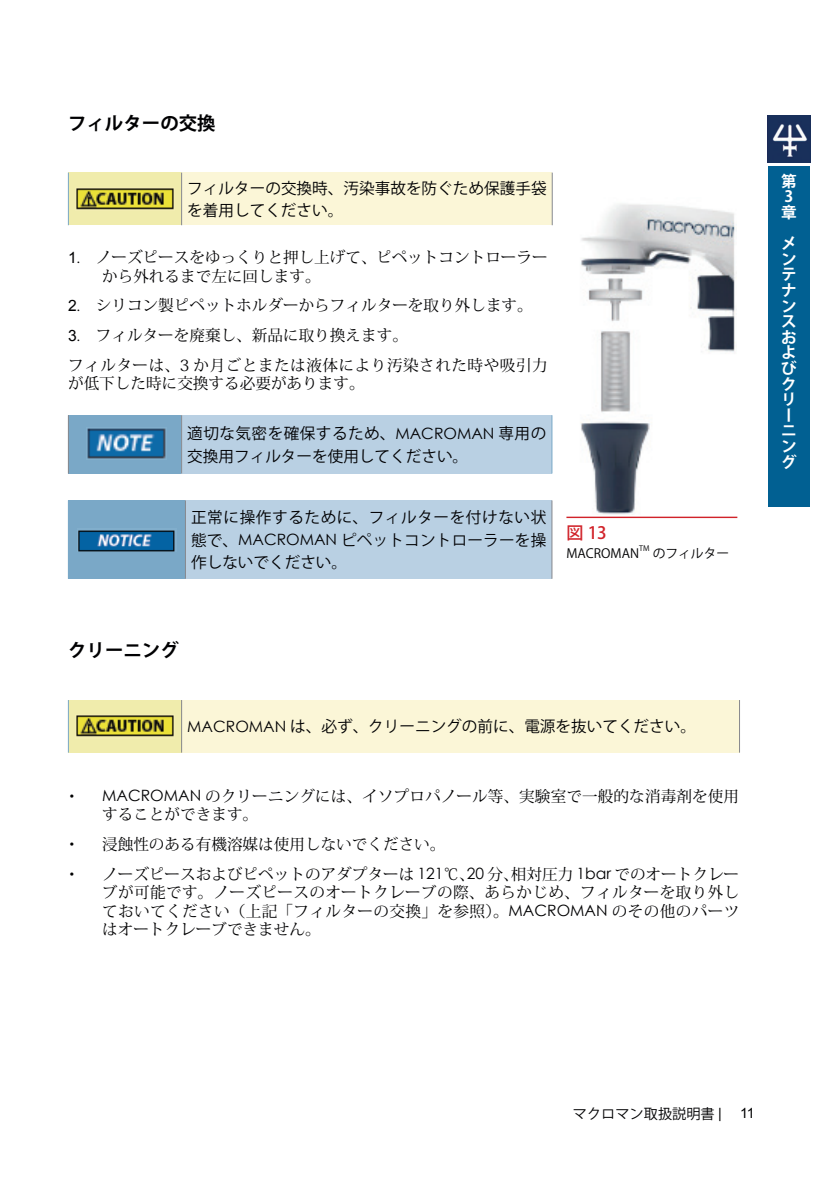
<style>
.page{position:relative;width:840px;height:1191px;background:#fff}
.page>*{position:absolute;margin:0;border:0;box-sizing:border-box;transform-origin:0 0}
.t1{font:700 18.4px "Koz Go Pro";color:#000002}
.t2{font:500 17px "Koz Go Pro";color:#d1232a}
.t3{font:15.6px/18.4px "Koz Min Pro";color:#000002}
.t4{font:15.6px/22.6px "Koz Go Pro";color:#000002}
.t5{font:700 15.6px/15.6px "Koz Go Pro";color:#fff}
.t6{font:14.2px "Koz Go Pro";color:#000002}
.t7{font:14.2px "Arial";color:#000002}
.t8{font:12.8px "Koz Go Pro";color:#000002}
.t9{font:7.4px "Koz Go Pro";color:#000002}
.s1{font-family:"Arial"}
.s2{font-family:"Century Gothic"}
</style>
<div class="page">
<div style="left:68px;top:173px;width:113px;height:52px;background:#f0ecac"></div>
<div style="left:181px;top:173px;width:371px;height:52px;background:#fbf6d7"></div>
<hr style="left:68px;top:173px;width:1px;height:52px;background:#7aa8c7">
<hr style="left:181px;top:173px;width:1px;height:52px;background:#86888d">
<hr style="left:551px;top:173px;width:1px;height:52px;background:#86888d">
<img style="left:76px;top:188px;width:98px;height:22px">
<div style="left:68px;top:415px;width:113px;height:58px;background:#7aa8c7"></div>
<div style="left:181px;top:415px;width:370px;height:58px;background:#b9d0e3"></div>
<hr style="left:68px;top:415px;width:1px;height:58px;background:#86888d">
<hr style="left:181px;top:415px;width:1px;height:58px;background:#86888d">
<hr style="left:551px;top:415px;width:1px;height:58px;background:#7aa8c7">
<img style="left:87px;top:428px;width:79px;height:31px">
<div style="left:68px;top:500px;width:117px;height:79px;background:#7aa8c7"></div>
<div style="left:185px;top:500px;width:366px;height:79px;background:#b9d0e3"></div>
<hr style="left:185px;top:500px;width:1px;height:79px;background:#86888d">
<hr style="left:551px;top:500px;width:1px;height:79px;background:#86888d">
<img style="left:78px;top:530px;width:97px;height:21px">
<div style="left:68px;top:700px;width:113px;height:52px;background:#f0ecac"></div>
<div style="left:181px;top:700px;width:558px;height:52px;background:#fbf6d7"></div>
<hr style="left:68px;top:700px;width:1px;height:52px;background:#7aa8c7">
<hr style="left:181px;top:700px;width:1px;height:52px;background:#86888d">
<hr style="left:738px;top:700px;width:1px;height:52px;background:#86888d">
<img style="left:76px;top:715px;width:98px;height:22px">
<hr style="left:566px;top:516px;width:171px;height:2px;background:#d1232a">
<img style="left:580px;top:204px;width:155px;height:310px">
<div style="left:767px;top:166px;width:42px;height:341px;background:#016092"></div>
<img style="left:767px;top:115px;width:42px;height:48px">
<p class="t1" style="left:68px;top:111px;width:149px">フィルターの交換</p>
<p class="t4" style="left:187px;top:177px;width:360px">フィルターの交換時、汚染事故を防ぐため保護手袋を着用してください。</p>
<p class="t3" style="left:102px;top:248px;width:447px;text-indent:-34px"><span class="s1">1</span>.　ノーズピースをゆっくりと押し上げて、ピペットコントローラーから外れるまで左に回します。</p>
<p class="t3" style="left:68px;top:290px;width:481px;line-height:29.8px"><span class="s1">2</span>.　シリコン製ピペットホルダーからフィルターを取り外します。<br><span class="s1">3</span>.　フィルターを廃棄し、新品に取り換えます。<br>フィルターは、3 か月ごとまたは液体により汚染された時や吸引力</p>
<p class="t3" style="left:68px;top:374px;width:298px">が低下した時に交換する必要があります。</p>
<p class="t4" style="left:187px;top:422px;width:360px">適切な気密を確保するため、<span class="s2">MACROMAN</span> 専用の交換用フィルターを使用してください。</p>
<p class="t4" style="left:191px;top:506px;width:356px;text-align:justify">正常に操作するために、フィルターを付けない状態で、<span class="s2">MACROMAN</span> ピペットコントローラーを操作しないでください。</p>
<p class="t2" style="left:566px;top:521px;width:42px">図 13</p>
<p class="t8" style="left:566px;top:544px;width:74px">MACROMAN</p>
<p class="t9" style="left:638px;top:544px;width:12px">TM</p>
<p class="t8" style="left:652px;top:544px;width:78px">のフィルター</p>
<p class="t1" style="left:68px;top:638px;width:112px">クリーニング</p>
<p class="t4" style="left:187px;top:715px;width:510px"><span class="s2">MACROMAN</span> は、必ず、クリーニングの前に、電源を抜いてください。</p>
<p class="t3" style="left:64px;top:786px;width:17px">・</p>
<p class="t3" style="left:102px;top:786px;width:638px"><span class="s2">MACROMAN</span> のクリーニングには、イソプロパノール等、実験室で一般的な消毒剤を使用することができます。</p>
<p class="t3" style="left:64px;top:834px;width:17px">・</p>
<p class="t3" style="left:102px;top:834px;width:344px">浸蝕性のある有機溶媒は使用しないでください。</p>
<p class="t3" style="left:64px;top:864px;width:17px">・</p>
<p class="t3" style="left:102px;top:864px;width:638px;text-align:justify">ノーズピースおよびピペットのアダプターは <span class="s2">121</span>℃、<span class="s2">20</span> 分、相対圧力 <span class="s2">1bar</span> でのオートクレーブが可能です。ノーズピースのオートクレーブの際、あらかじめ、フィルターを取り外しておいてください（上記「フィルターの交換」を参照）。<span class="s2">MACROMAN</span> のその他のパーツはオートクレーブできません。</p>
<p class="t5" style="left:780px;top:174px;width:17px">第<br>3章</p>
<p class="t5" style="left:780px;top:237px;width:17px">メンテナンスおよびクリーニング</p>
<p class="t6" style="left:572px;top:1104px;width:150px">マクロマン取扱説明書 <span class="s1">|</span></p>
<p class="t7" style="left:739px;top:1104px;width:16px">11</p>
</div>
